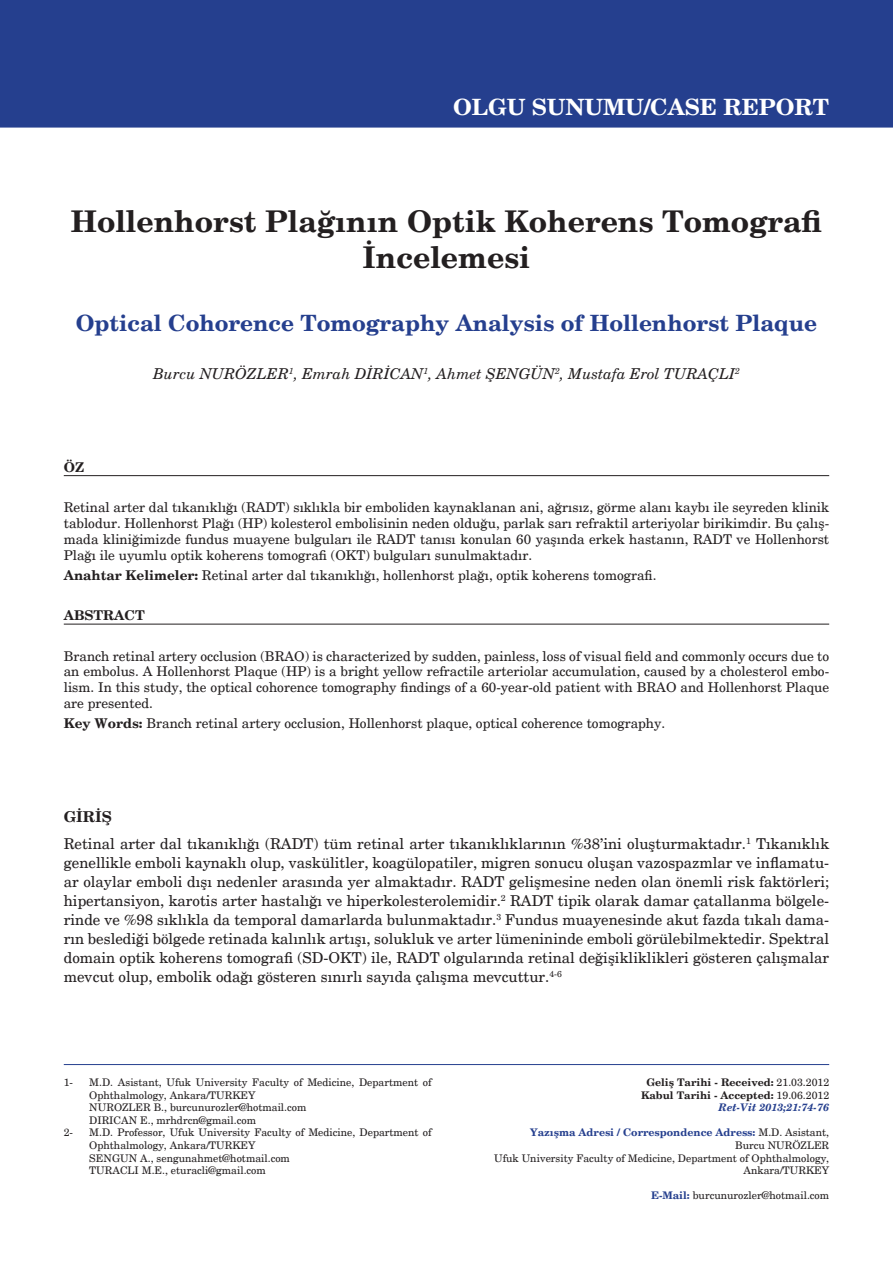
<style>
.page{position:relative;width:893px;height:1263px;background:#fff}
.page>*{position:absolute;margin:0;border:0;box-sizing:border-box;transform-origin:0 0}
.t1{font:700 30px/36px "New Century Schlbk";color:#231f20;text-align:center}
.t2{font:700 22.5px "New Century Schlbk";color:#253f8e}
.t3{font:700 22.5px "New Century Schlbk";color:#fff}
.t4{font:15px/18.9px "New Century Schlbk";color:#231f20;text-align:justify}
.t5{font:italic 15px "New Century Schlbk";color:#231f20}
.Gövde_Metni_Girintis{font:700 15px "New Century Schlbk";color:#231f20}
.t6{font:13.5px/15.9px "New Century Schlbk";color:#231f20;text-align:justify}
.t7{font:700 13.5px "New Century Schlbk";color:#231f20}
.t8{font:10.5px/12.6px "New Century Schlbk";color:#231f20}
.t9{font:700 10.5px "New Century Schlbk";color:#231f20}
.t10{font:700 10.5px "New Century Schlbk";color:#253f8e}
.t11{font:italic 700 10.5px "New Century Schlbk";color:#253f8e}
.s1{font-weight:700}
.s2{font-weight:400}
.s3{font-weight:400;color:#231f20}
.s4{font-weight:700;color:#253f8e}
</style>
<div class="page">
<div style="left:0;top:0;width:893px;height:128px;background:#253f8e"></div>
<hr style="left:64px;top:475px;width:765px;height:1px;background:#231f20">
<hr style="left:64px;top:624px;width:765px;height:1px;background:#231f20">
<hr style="left:64px;top:1064px;width:765px;height:1px;background:#253f8e">
<p class="t3" style="left:453px;top:92px;width:378px">OLGU SUNUMU/CASE REPORT</p>
<p class="t1" style="left:71px;top:204px;width:753px">Hollenhorst Plağının Optik Koherens Tomografi<br>İncelemesi</p>
<p class="t2" style="left:76px;top:309px;width:743px">Optical Cohorence Tomography Analysis of Hollenhorst Plaque</p>
<p class="t5" style="left:153px;top:365px;width:588px">Burcu NURÖZLER<sup>1</sup>, Emrah DİRİCAN<sup>1</sup>, Ahmet ŞENGÜN<sup>2</sup>, Mustafa Erol TURAÇLI<sup>2</sup></p>
<p class="t7" style="left:64px;top:458px;width:22px">ÖZ</p>
<p class="t6" style="left:64px;top:499px;width:767px">Retinal arter dal tıkanıklığı (RADT) sıklıkla bir emboliden kaynaklanan ani, ağrısız, görme alanı kaybı ile seyreden klinik tablodur. Hollenhorst Plağı (HP) kolesterol embolisinin neden olduğu, parlak sarı refraktil arteriyolar birikimdir. Bu çalış&shy;mada kliniğimizde fundus muayene bulguları ile RADT tanısı konulan 60 yaşında erkek hastanın, RADT ve Hollenhorst Plağı ile uyumlu optik koherens tomografi (OKT) bulguları sunulmaktadır.</p>
<p class="t6" style="left:64px;top:567px;width:594px"><span class="s1">Anahtar Kelimeler:</span> Retinal arter dal tıkanıklığı, hollenhorst plağı, optik koherens tomografi.</p>
<p class="t7" style="left:64px;top:607px;width:82px">ABSTRACT</p>
<p class="t6" style="left:64px;top:648px;width:767px">Branch retinal artery occlusion (BRAO) is characterized by sudden, painless, loss of visual field and commonly occurs due to an embolus. A Hollenhorst Plaque (HP) is a bright yellow refractile arteriolar accumulation, caused by a cholesterol embo&shy;lism. In this study, the optical cohorence tomography findings of a 60-year-old patient with BRAO and Hollenhorst Plaque are presented.</p>
<p class="t6" style="left:64px;top:716px;width:603px"><span class="s1">Key Words:</span> Branch retinal artery occlusion, Hollenhorst plaque, optical coherence tomography.</p>
<p class="Gövde_Metni_Girintis" style="left:64px;top:807px;width:50px">GİRİŞ</p>
<p class="t4" style="left:64px;top:835px;width:767px">Retinal arter dal tıkanıklığı (RADT) tüm retinal arter tıkanıklıklarının %38’ini oluşturmaktadır.<sup>1</sup> Tıkanıklık genellikle emboli kaynaklı olup, vaskülitler, koagülopatiler, migren sonucu oluşan vazospazmlar ve inflamatu&shy;ar olaylar emboli dışı nedenler arasında yer almaktadır. RADT gelişmesine neden olan önemli risk faktörleri; hipertansiyon, karotis arter hastalığı ve hiperkolesterolemidir.<sup>2</sup> RADT tipik olarak damar çatallanma bölgele&shy;rinde ve %98 sıklıkla da temporal damarlarda bulunmaktadır.<sup>3</sup> Fundus muayenesinde akut fazda tıkalı dama&shy;rın beslediği bölgede retinada kalınlık artışı, solukluk ve arter lümenininde emboli görülebilmektedir. Spektral domain optik koherens tomografi (SD-OKT) ile, RADT olgularında retinal değişikliklikleri gösteren çalışmalar mevcut olup, embolik odağı gösteren sınırlı sayıda çalışma mevcuttur.<sup>4-6</sup></p>
<p class="t8" style="left:64px;top:1076px;width:11px">1-</p>
<p class="t8" style="left:89px;top:1076px;width:344px">M.D. Asistant, Ufuk University Faculty of Medicine, Department of<br>Ophthalmology, Ankara/TURKEY</p>
<p class="t8" style="left:89px;top:1101px;width:219px">NUROZLER B., burcunurozler@hotmail.com</p>
<p class="t8" style="left:89px;top:1114px;width:168px">DIRICAN E., mrhdrcn@gmail.com</p>
<p class="t8" style="left:64px;top:1126px;width:11px">2-</p>
<p class="t8" style="left:89px;top:1126px;width:344px">M.D. Professor, Ufuk University Faculty of Medicine, Department of<br>Ophthalmology, Ankara/TURKEY</p>
<p class="t8" style="left:89px;top:1151px;width:202px">SENGUN A., sengunahmet@hotmail.com</p>
<p class="t8" style="left:89px;top:1164px;width:178px">TURACLI M.E., eturacli@gmail.com</p>
<p class="t9" style="left:646px;top:1075px;width:184px">Geliş Tarihi - Received: <span class="s2">21.03.2012</span></p>
<p class="t9" style="left:641px;top:1088px;width:190px">Kabul Tarihi - Accepted: <span class="s2">19.06.2012</span></p>
<p class="t11" style="left:719px;top:1101px;width:112px">Ret-Vit 2013;21:74-76</p>
<p class="t10" style="left:530px;top:1126px;width:300px">Yazışma Adresi / Correspondence Adress: <span class="s3">M.D. Asistant,</span></p>
<p class="t8" style="left:735px;top:1139px;width:96px">Burcu NURÖZLER</p>
<p class="t8" style="left:494px;top:1151px;width:337px;text-align:right">Ufuk University Faculty of Medicine, Department of Ophthalmology,<br>Ankara/TURKEY</p>
<p class="t8" style="left:651px;top:1189px;width:180px"><span class="s4">E-Mail:</span> burcunurozler@hotmail.com</p>
</div>
